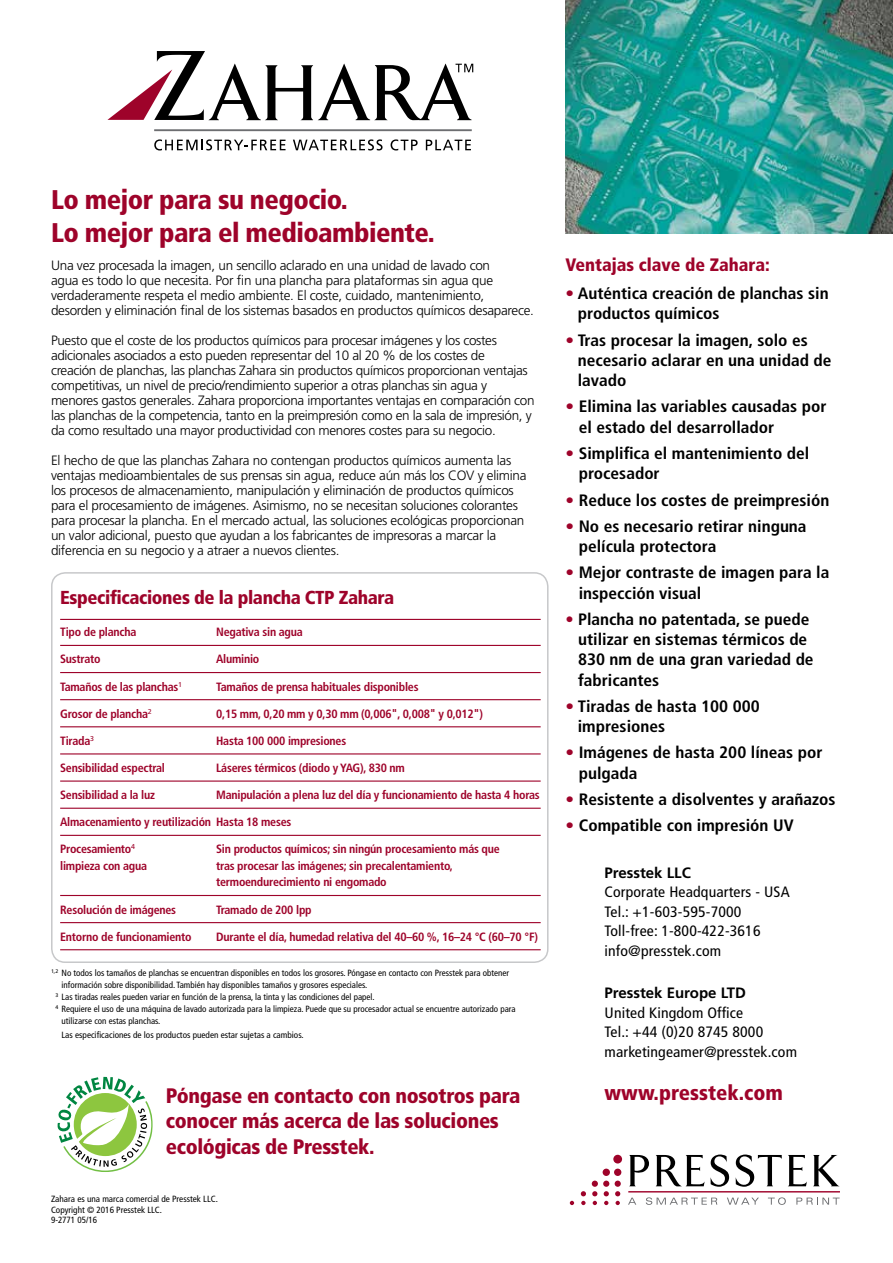
<style>
.page{position:relative;width:893px;height:1263px;background:#fff}
.page>*{position:absolute;margin:0;border:0;box-sizing:border-box;transform-origin:0 0}
.t1{font:900 condensed 27px/33px "Frutiger LT Std";letter-spacing:-.02em;color:#9e032a}
.t2{font:900 condensed 21px/25.2px "Frutiger LT Std";letter-spacing:-.02em;color:#9e032a}
.t3{font:900 condensed 21px "Frutiger LT Std";color:#9e032a}
.t4{font:900 condensed 18.75px "Frutiger LT Std";letter-spacing:-.02em;color:#9e032a}
.t5{font:900 condensed 18px "Frutiger LT Std";color:#9e032a}
.t6{font:700 condensed 16.5px/20.2px "Frutiger LT Std";color:#000;scale:1.05 1}
.t7{font:condensed 15px/19.5px "Frutiger LT Std";letter-spacing:.01em;color:#000;scale:1.05 1}
.t8{font:700 15px "Frutiger LT Std";color:#000}
.t9{font:300 13.5px/15px "Frutiger LT Std";letter-spacing:-.02em;color:#000}
.t10{font:700 condensed 12px/16.5px "Frutiger LT Std";letter-spacing:-.02em;color:#9e032a}
.t11{font:condensed 9px/10.8px "Frutiger LT Std";color:#000}
.s1{color:#9e032a}
</style>
<div class="page">
<div style="left:51px;top:572px;width:498px;height:391px;border:2px solid #c7c8ca;border-radius:14px"></div>
<svg style="left:570px;top:1201px;width:4px;height:4px"></svg>
<div style="left:613px;top:1155px;width:9px;height:8px;background:#9e032a;border-radius:50%"></div>
<div style="left:614px;top:1168px;width:7px;height:8px;background:#9e032a;border-radius:50%"></div>
<div style="left:615px;top:1180px;width:6px;height:7px;background:#9e032a;border-radius:50%"></div>
<svg style="left:615px;top:1191px;width:5px;height:14px"></svg>
<div style="left:603px;top:1168px;width:7px;height:8px;background:#9e032a;border-radius:50%"></div>
<div style="left:603px;top:1180px;width:6px;height:7px;background:#9e032a;border-radius:50%"></div>
<svg style="left:604px;top:1191px;width:5px;height:14px"></svg>
<div style="left:592px;top:1180px;width:6px;height:7px;background:#9e032a;border-radius:50%"></div>
<svg style="left:592px;top:1191px;width:5px;height:14px"></svg>
<svg style="left:581px;top:1191px;width:5px;height:14px"></svg>
<svg style="left:629px;top:1155px;width:20px;height:31px"></svg>
<svg style="left:656px;top:1154px;width:73px;height:33px"></svg>
<svg style="left:736px;top:1154px;width:46px;height:33px"></svg>
<svg style="left:788px;top:1155px;width:19px;height:31px"></svg>
<svg style="left:813px;top:1155px;width:26px;height:31px"></svg>
<svg style="left:628px;top:1197px;width:8px;height:8px"></svg>
<svg style="left:646px;top:1197px;width:71px;height:8px"></svg>
<svg style="left:727px;top:1197px;width:32px;height:8px"></svg>
<svg style="left:768px;top:1197px;width:18px;height:8px"></svg>
<svg style="left:796px;top:1197px;width:44px;height:8px"></svg>
<hr style="left:628px;top:1191px;width:212px;height:1px;background:#9e032a">
<hr style="left:60px;top:619px;width:481px;height:1px;background:#9e032a">
<hr style="left:60px;top:645px;width:481px;height:1px;background:#9e032a">
<hr style="left:60px;top:672px;width:481px;height:1px;background:#9e032a">
<hr style="left:60px;top:699px;width:481px;height:1px;background:#9e032a">
<hr style="left:60px;top:726px;width:481px;height:1px;background:#9e032a">
<hr style="left:60px;top:753px;width:481px;height:1px;background:#9e032a">
<hr style="left:60px;top:780px;width:481px;height:2px;background:#9e032a">
<hr style="left:60px;top:808px;width:481px;height:1px;background:#9e032a">
<hr style="left:60px;top:835px;width:481px;height:1px;background:#9e032a">
<hr style="left:60px;top:895px;width:481px;height:1px;background:#9e032a">
<hr style="left:60px;top:922px;width:481px;height:1px;background:#9e032a">
<hr style="left:60px;top:949px;width:481px;height:1px;background:#9e032a">
<hr style="left:154px;top:129px;width:318px;height:2px;background:#6d6e71">
<svg style="left:154px;top:139px;width:132px;height:11px"></svg>
<svg style="left:293px;top:139px;width:90px;height:11px"></svg>
<svg style="left:391px;top:139px;width:27px;height:11px"></svg>
<svg style="left:426px;top:140px;width:45px;height:10px"></svg>
<svg style="left:107px;top:51px;width:366px;height:69px"></svg>
<img style="left:566px;top:0;width:327px;height:234px">
<svg style="left:57px;top:1077px;width:96px;height:95px"></svg>
<h1 class="t1" style="left:51px;top:183px;width:385px">Lo mejor para su negocio.<br>Lo mejor para el medioambiente.</h1>
<p class="t9" style="left:51px;top:258px;width:484px">Una vez procesada la imagen, un sencillo aclarado en una unidad de lavado con<br>agua es todo lo que necesita. Por fin una plancha para plataformas sin agua que verdaderamente respeta el medio ambiente. El coste, cuidado, mantenimiento, desorden y eliminación final de los sistemas basados en productos químicos desaparece.</p>
<p class="t9" style="left:51px;top:333px;width:485px">Puesto que el coste de los productos químicos para procesar imágenes y los costes adicionales asociados a esto pueden representar del 10 al 20 % de los costes de<br>creación de planchas, las planchas Zahara sin productos químicos proporcionan ventajas competitivas, un nivel de precio/rendimiento superior a otras planchas sin agua y menores gastos generales. Zahara proporciona importantes ventajas en comparación con las planchas de la competencia, tanto en la preimpresión como en la sala de impresión, y da como resultado una mayor productividad con menores costes para su negocio.</p>
<p class="t9" style="left:51px;top:453px;width:477px">El hecho de que las planchas Zahara no contengan productos químicos aumenta las ventajas medioambientales de sus prensas sin agua, reduce aún más los COV y elimina los procesos de almacenamiento, manipulación y eliminación de productos químicos para el procesamiento de imágenes. Asimismo, no se necesitan soluciones colorantes para procesar la plancha. En el mercado actual, las soluciones ecológicas proporcionan un valor adicional, puesto que ayudan a los fabricantes de impresoras a marcar la diferencia en su negocio y a atraer a nuevos clientes.</p>
<h3 class="t4" style="left:60px;top:586px;width:336px">Especificaciones de la plancha CTP Zahara</h3>
<p class="t10" style="left:60px;top:624px;width:78px">Tipo de plancha</p>
<p class="t10" style="left:216px;top:624px;width:88px">Negativa sin agua</p>
<p class="t10" style="left:60px;top:651px;width:42px">Sustrato</p>
<p class="t10" style="left:216px;top:651px;width:45px">Aluminio</p>
<p class="t10" style="left:60px;top:678px;width:123px">Tamaños de las planchas<sup>1</sup></p>
<p class="t10" style="left:216px;top:678px;width:204px">Tamaños de prensa habituales disponibles</p>
<p class="t10" style="left:60px;top:705px;width:93px">Grosor de plancha<sup>2</sup></p>
<p class="t10" style="left:216px;top:705px;width:268px">0,15 mm, 0,20 mm y 0,30 mm (0,006", 0,008" y 0,012")</p>
<p class="t10" style="left:60px;top:732px;width:35px">Tirada<sup>3</sup></p>
<p class="t10" style="left:216px;top:732px;width:132px">Hasta 100 000 impresiones</p>
<p class="t10" style="left:60px;top:760px;width:106px">Sensibilidad espectral</p>
<p class="t10" style="left:216px;top:760px;width:190px">Láseres térmicos (diodo y YAG), 830 nm</p>
<p class="t10" style="left:60px;top:787px;width:96px">Sensibilidad a la luz</p>
<p class="t10" style="left:216px;top:787px;width:325px">Manipulación a plena luz del día y funcionamiento de hasta 4 horas</p>
<p class="t10" style="left:60px;top:814px;width:233px">Almacenamiento y reutilización Hasta 18 meses</p>
<p class="t10" style="left:60px;top:841px;width:76px">Procesamiento<sup>4</sup></p>
<p class="t10" style="left:216px;top:841px;width:285px">Sin productos químicos; sin ningún procesamiento más que</p>
<p class="t10" style="left:60px;top:857px;width:88px">limpieza con agua</p>
<p class="t10" style="left:216px;top:857px;width:238px">tras procesar las imágenes; sin precalentamiento, termoendurecimiento ni engomado</p>
<p class="t10" style="left:60px;top:901px;width:117px">Resolución de imágenes</p>
<p class="t10" style="left:216px;top:901px;width:97px">Tramado de 200 lpp</p>
<p class="t10" style="left:60px;top:928px;width:133px">Entorno de funcionamiento</p>
<p class="t10" style="left:216px;top:928px;width:323px">Durante el día, humedad relativa del 40–60 %, 16–24 °C (60–70 °F)</p>
<p class="t11" style="left:51px;top:967px;width:459px"><sup>1,2</sup> No todos los tamaños de planchas se encuentran disponibles en todos los grosores. Póngase en contacto con Presstek para obtener</p>
<p class="t11" style="left:62px;top:979px;width:307px">información sobre disponibilidad. También hay disponibles tamaños y grosores especiales.</p>
<p class="t11" style="left:56px;top:991px;width:321px"><sup>3</sup> Las tiradas reales pueden variar en función de la prensa, la tinta y las condiciones del papel.</p>
<p class="t11" style="left:56px;top:1003px;width:462px"><sup>4</sup> Requiere el uso de una máquina de lavado autorizada para la limpieza. Puede que su procesador actual se encuentre autorizado para</p>
<p class="t11" style="left:62px;top:1015px;width:100px">utilizarse con estas planchas.</p>
<p class="t11" style="left:62px;top:1029px;width:244px">Las especificaciones de los productos pueden estar sujetas a cambios.</p>
<h3 class="t5" style="left:566px;top:254px;width:206px">Ventajas clave de Zahara:</h3>
<p class="t6" style="left:578px;top:283px;width:240px;text-indent:-12px"><span class="s1">•</span> Auténtica creación de planchas sin productos químicos</p>
<p class="t6" style="left:578px;top:330px;width:243px;text-indent:-12px"><span class="s1">•</span> Tras procesar la imagen, solo es necesario aclarar en una unidad de lavado</p>
<p class="t6" style="left:579px;top:397px;width:237px;text-indent:-13px"><span class="s1">•</span> Elimina las variables causadas por el estado del desarrollador</p>
<p class="t6" style="left:579px;top:443px;width:221px;text-indent:-13px"><span class="s1">•</span> Simplifica el mantenimiento del procesador</p>
<p class="t6" style="left:566px;top:490px;width:253px"><span class="s1">•</span> Reduce los costes de preimpresión</p>
<p class="t6" style="left:579px;top:516px;width:219px;text-indent:-13px"><span class="s1">•</span> No es necesario retirar ninguna película protectora</p>
<p class="t6" style="left:579px;top:562px;width:240px;text-indent:-13px"><span class="s1">•</span> Mejor contraste de imagen para la inspección visual</p>
<p class="t6" style="left:578px;top:609px;width:226px;text-indent:-13px"><span class="s1">•</span> Plancha no patentada, se puede utilizar en sistemas térmicos de<br>830 nm de una gran variedad de fabricantes</p>
<p class="t6" style="left:578px;top:696px;width:175px;text-indent:-12px"><span class="s1">•</span> Tiradas de hasta 100 000 impresiones</p>
<p class="t6" style="left:579px;top:742px;width:234px;text-indent:-13px"><span class="s1">•</span> Imágenes de hasta 200 líneas por pulgada</p>
<p class="t6" style="left:566px;top:789px;width:259px"><span class="s1">•</span> Resistente a disolventes y arañazos</p>
<p class="t6" style="left:566px;top:815px;width:219px"><span class="s1">•</span> Compatible con impresión UV</p>
<p class="t8" style="left:605px;top:864px;width:88px">Presstek LLC</p>
<p class="t7" style="left:605px;top:882px;width:178px">Corporate Headquarters - USA<br>Tel.: +1-603-595-7000<br>Toll-free: 1-800-422-3616 info@presstek.com</p>
<p class="t8" style="left:605px;top:984px;width:143px">Presstek Europe LTD</p>
<p class="t7" style="left:605px;top:1003px;width:185px">United Kingdom Office<br>Tel.: +44 (0)20 8745 8000 marketingeamer@presstek.com</p>
<h2 class="t2" style="left:166px;top:1083px;width:356px">Póngase en contacto con nosotros para</h2>
<h2 class="t3" style="left:605px;top:1080px;width:180px">www.presstek.com</h2>
<h2 class="t2" style="left:166px;top:1108px;width:334px">conocer más acerca de las soluciones ecológicas de Presstek.</h2>
<p class="t11" style="left:51px;top:1193px;width:168px">Zahara es una marca comercial de Presstek LLC.<br>Copyright © 2016 Presstek LLC.<br>9-2771 05/16</p>
</div>
